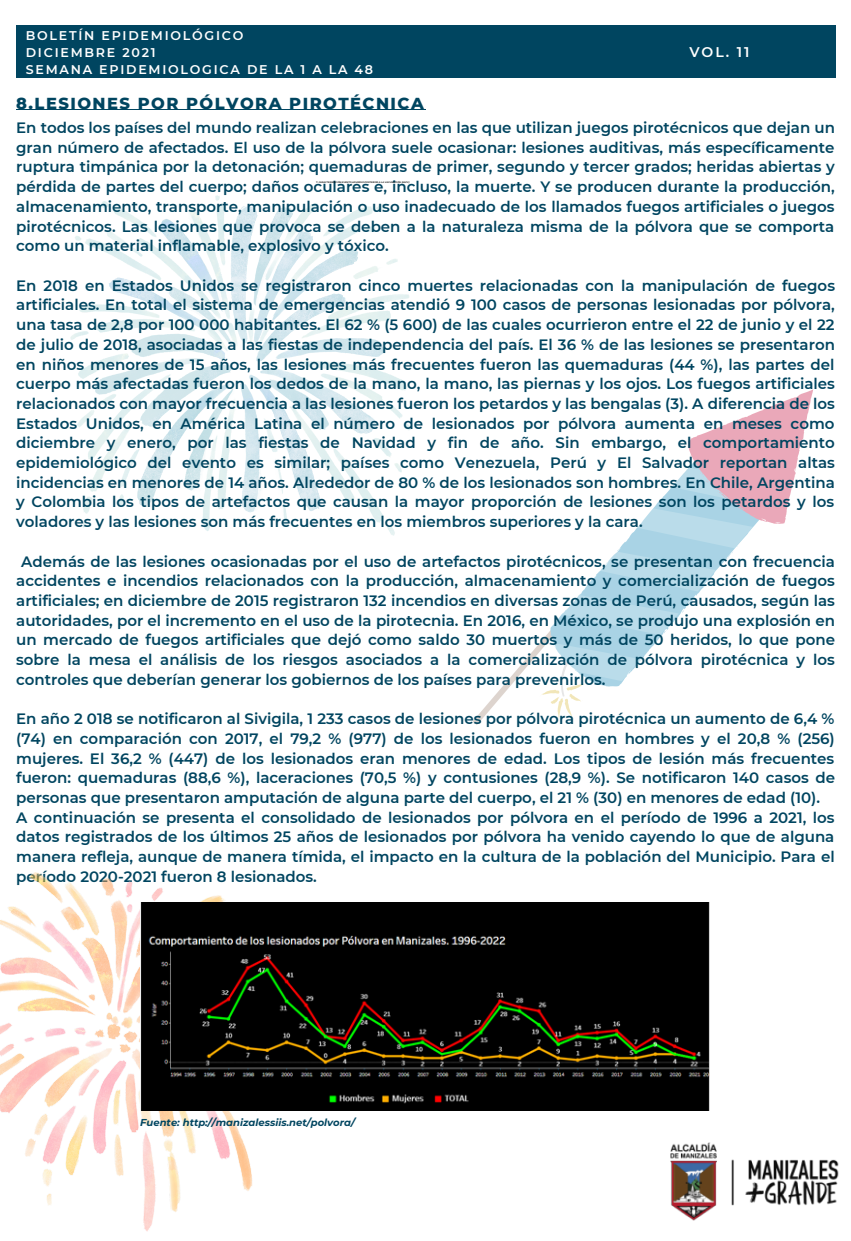
<style>
.page{position:relative;width:851px;height:1241px;background:#fff}
.page>*{position:absolute;margin:0;border:0;box-sizing:border-box;transform-origin:0 0}
.t1{font:800 16.25px "Montserrat";letter-spacing:.09em;color:#004560}
.t2{font:600 15px/19.8px "Montserrat";color:#004560;text-align:justify}
.t3{font:600 14px "Montserrat";color:#fff}
.t4{font:600 12.62px "Montserrat";letter-spacing:.14em;color:#fff}
.t5{font:italic 700 10px "Montserrat";color:#004560}
.t6{font:italic 600 2.25px "Montserrat";letter-spacing:-.005em;color:#000}
</style>
<div class="page">
<div style="left:16px;top:25px;width:819px;height:53px;background:#004560"></div>
<img style="left:670px;top:1142px;width:169px;height:79px">
<hr style="left:16px;top:109px;width:409px;height:1px;background:#004560">
<svg style="left:473px;top:389px;width:340px;height:336px"></svg>
<img style="left:71px;top:195px;width:340px;height:341px">
<img style="left:0;top:872px;width:293px;height:359px">
<img style="left:140px;top:902px;width:569px;height:208px">
<p class="t4" style="left:26px;top:28px;width:219px">BOLETÍN EPIDEMIOLÓGICO</p>
<p class="t4" style="left:26px;top:45px;width:131px">DICIEMBRE 2021</p>
<p class="t4" style="left:26px;top:62px;width:349px">SEMANA EPIDEMIOLOGICA DE LA 1 A LA 48</p>
<p class="t3" style="left:689px;top:43px;width:62px">VOL. 11</p>
<p class="t1" style="left:16px;top:93px;width:409px">8.LESIONES POR PÓLVORA PIROTÉCNICA</p>
<p class="t2" style="left:16px;top:118px;width:820px">En todos los países del mundo realizan celebraciones en las que utilizan juegos pirotécnicos que dejan un gran número de afectados. El uso de la pólvora suele ocasionar: lesiones auditivas, más específicamente ruptura timpánica por la detonación; quemaduras de primer, segundo y tercer grados; heridas abiertas y pérdida de partes del cuerpo; daños oculares e, incluso, la muerte. Y se producen durante la producción, almacenamiento, transporte, manipulación o uso inadecuado de los llamados fuegos artificiales o juegos pirotécnicos. Las lesiones que provoca se deben a la naturaleza misma de la pólvora que se comporta como un material inflamable, explosivo y tóxico.</p>
<p class="t2" style="left:16px;top:275px;width:820px">En 2018 en Estados Unidos se registraron cinco muertes relacionadas con la manipulación de fuegos artificiales. En total el sistema de emergencias atendió 9 100 casos de personas lesionadas por pólvora, una tasa de 2,8 por 100 000 habitantes. El 62 % (5 600) de las cuales ocurrieron entre el 22 de junio y el 22 de julio de 2018, asociadas a las fiestas de independencia del país. El 36 % de las lesiones se presentaron en niños menores de 15 años, las lesiones más frecuentes fueron las quemaduras (44 %), las partes del cuerpo más afectadas fueron los dedos de la mano, la mano, las piernas y los ojos. Los fuegos artificiales relacionados con mayor frecuencia a las lesiones fueron los petardos y las bengalas (3). A diferencia de los Estados Unidos, en América Latina el número de lesionados por pólvora aumenta en meses como diciembre y enero, por las fiestas de Navidad y fin de año. Sin embargo, el comportamiento epidemiológico del evento es similar; países como Venezuela, Perú y El Salvador reportan altas incidencias en menores de 14 años. Alrededor de 80 % de los lesionados son hombres. En Chile, Argentina y Colombia los tipos de artefactos que causan la mayor proporción de lesiones son los petardos y los voladores y las lesiones son más frecuentes en los miembros superiores y la cara.</p>
<p class="t2" style="left:16px;top:551px;width:820px;text-indent:5px">Además de las lesiones ocasionadas por el uso de artefactos pirotécnicos, se presentan con frecuencia accidentes e incendios relacionados con la producción, almacenamiento y comercialización de fuegos artificiales; en diciembre de 2015 registraron 132 incendios en diversas zonas de Perú, causados, según las autoridades, por el incremento en el uso de la pirotecnia. En 2016, en México, se produjo una explosión en un mercado de fuegos artificiales que dejó como saldo 30 muertos y más de 50 heridos, lo que pone sobre la mesa el análisis de los riesgos asociados a la comercialización de pólvora pirotécnica y los controles que deberían generar los gobiernos de los países para prevenirlos.</p>
<p class="t2" style="left:16px;top:709px;width:820px">En año 2 018 se notificaron al Sivigila, 1 233 casos de lesiones por pólvora pirotécnica un aumento de 6,4 % (74) en comparación con 2017, el 79,2 % (977) de los lesionados fueron en hombres y el 20,8 % (256) mujeres. El 36,2 % (447) de los lesionados eran menores de edad. Los tipos de lesión más frecuentes fueron: quemaduras (88,6 %), laceraciones (70,5 %) y contusiones (28,9 %). Se notificaron 140 casos de personas que presentaron amputación de alguna parte del cuerpo, el 21 % (30) en menores de edad (10).</p>
<p class="t2" style="left:16px;top:807px;width:819px">A continuación se presenta el consolidado de lesionados por pólvora en el período de 1996 a 2021, los datos registrados de los últimos 25 años de lesionados por pólvora ha venido cayendo lo que de alguna manera refleja, aunque de manera tímida, el impacto en la cultura de la población del Municipio. Para el período 2020-2021 fueron 8 lesionados.</p>
<p class="t6" style="left:316px;top:181px;width:95px">7. CARACTERIZACIÓN EVENTO ADVERSO POSTERIOR A LA VACUNACIÓN (EAPV)</p>
<p class="t5" style="left:140px;top:1116px;width:216px">Fuente: http://manizalessiis.net/polvora/</p>
</div>
